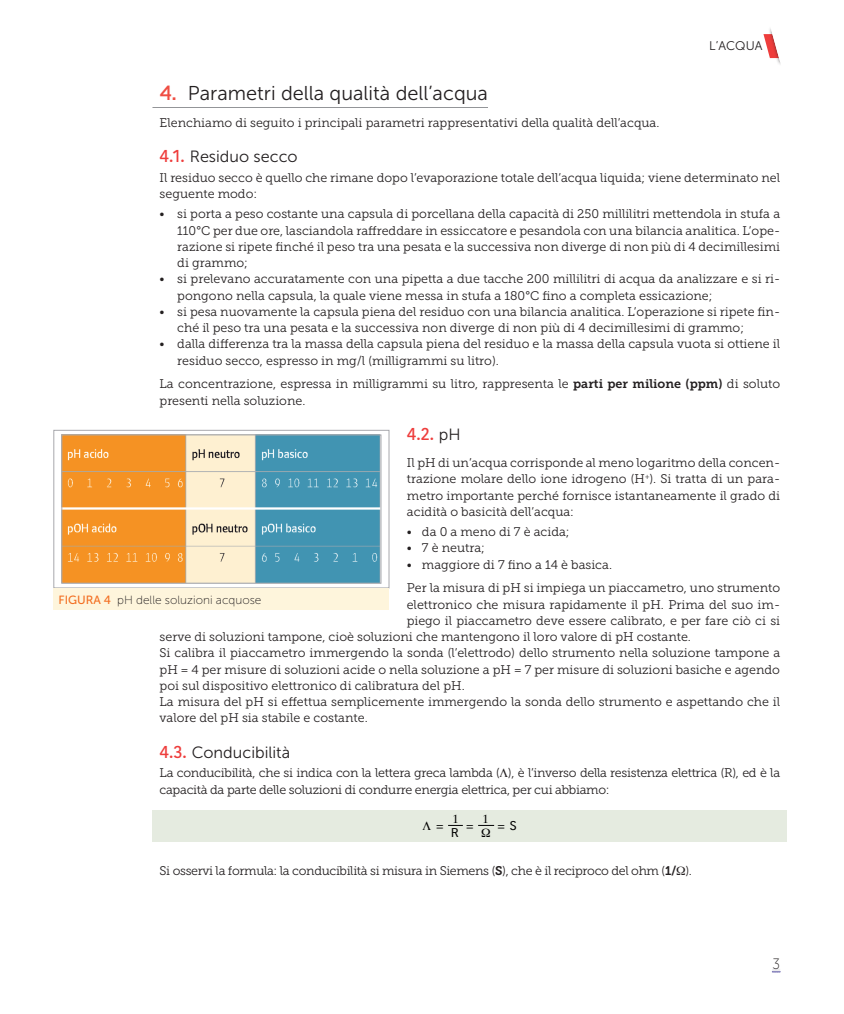
<style>
.page{position:relative;width:844px;height:1014px;background:#fff}
.page>*{position:absolute;margin:0;border:0;box-sizing:border-box;transform-origin:0 0}
.t1{font:20px "Museo Sans 300";color:#231f20}
.t2{font:500 17.5px "Kohinoor Devanagari";color:#ee3d3c}
.t3{font:16.25px "Museo Sans 300";color:#231f20}
.t4{font:15px "Museo Sans 100";color:#231f20;scale:.9 1}
.t5{font:12.5px/16.2px "Museo Slab 300";color:#231f20}
.t6{font:12.5px/16.2px "Museo Slab 300";letter-spacing:-.025em;color:#231f20}
.t7{font:12.5px "Museo Sans 300";color:#231f20}
.t8{font:12.5px "Vectora LT Std";color:#000}
.t9{font:11.88px "Museo Sans 100";color:#231f20}
.s1{font-family:"Scene Std";font-weight:500;color:#ef4d43}
.s2{font-family:"Kohinoor Devanagari";font-weight:500;font-size:17.5px;color:#ee3d3c}
.s3{font-family:"Museo Slab 700"}
.s4{font-family:"Museo Sans 300";font-weight:400;font-size:16.25px;color:#231f20}
.s5{font-family:"Museo Sans 500";color:#f36e21}
</style>
<div class="page">
<svg style="left:772px;top:969px;width:8px;height:3px"></svg>
<svg style="left:763px;top:28px;width:18px;height:36px"></svg>
<hr style="left:152px;top:107px;width:336px;height:1px;background:#939598">
<div style="left:152px;top:810px;width:635px;height:31px;background:#e5ebe0"></div>
<img style="left:64px;top:436px;width:315px;height:145px">
<div style="left:62px;top:434px;width:319px;height:149px;border:1px solid #a8a9ad"></div>
<div style="left:54px;top:430px;width:335px;height:158px;border:1px solid #a8a9ad"></div>
<div style="left:53px;top:588px;width:335px;height:21px;background:#fef5dc"></div>
<svg style="left:448px;top:824px;width:14px;height:2px"></svg>
<svg style="left:478px;top:824px;width:15px;height:2px"></svg>
<p class="t7" style="left:709px;top:39px;width:55px">L’ACQUA</p>
<h1 class="t1" style="left:159px;top:82px;width:330px"><span class="s1">4.</span> Parametri della qualità dell’acqua</h1>
<p class="t5" style="left:159px;top:115px;width:501px">Elenchiamo di seguito i principali parametri rappresentativi della qualità dell’acqua.</p>
<h3 class="t3" style="left:159px;top:148px;width:140px"><span class="s2">4.1.</span> Residuo secco</h3>
<p class="t5" style="left:159px;top:170px;width:622px">Il residuo secco è quello che rimane dopo l’evaporazione totale dell’acqua liquida; viene determinato nel seguente modo:</p>
<p class="t5" style="left:177px;top:206px;width:604px;text-align:justify;text-indent:-18px">• si porta a peso costante una capsula di porcellana della capacità di 250 millilitri mettendola in stufa a 110°C per due ore, lasciandola raffreddare in essiccatore e pesandola con una bilancia analitica. L’ope&shy;razione si ripete finché il peso tra una pesata e la successiva non diverge di non più di 4 decimillesimi di grammo;</p>
<p class="t5" style="left:177px;top:271px;width:604px;text-indent:-18px">• si prelevano accuratamente con una pipetta a due tacche 200 millilitri di acqua da analizzare e si ri&shy;pongono nella capsula, la quale viene messa in stufa a 180°C fino a completa essicazione;</p>
<p class="t5" style="left:177px;top:303px;width:604px;text-indent:-18px">• si pesa nuovamente la capsula piena del residuo con una bilancia analitica. L’operazione si ripete fin&shy;ché il peso tra una pesata e la successiva non diverge di non più di 4 decimillesimi di grammo;</p>
<p class="t5" style="left:177px;top:336px;width:604px;text-indent:-18px">• dalla differenza tra la massa della capsula piena del residuo e la massa della capsula vuota si ottiene il residuo secco, espresso in mg/l (milligrammi su litro).</p>
<p class="t5" style="left:159px;top:376px;width:622px">La concentrazione, espressa in milligrammi su litro, rappresenta le <span class="s3">parti per milione (ppm)</span> di soluto presenti nella soluzione.</p>
<h2 class="t2" style="left:407px;top:423px;width:55px">4.2. <span class="s4">pH</span></h2>
<p class="t5" style="left:407px;top:455px;width:374px;text-align:justify">Il pH di un’acqua corrisponde al meno logaritmo della concen&shy;trazione molare dello ione idrogeno (H<sup>+</sup>). Si tratta di un para&shy;metro importante perché fornisce istantaneamente il grado di acidità o basicità dell’acqua:</p>
<p class="t5" style="left:407px;top:523px;width:164px">• da 0 a meno di 7 è acida;</p>
<p class="t5" style="left:407px;top:540px;width:79px">• 7 è neutra;</p>
<p class="t5" style="left:407px;top:552px;width:374px;line-height:23.8px">• maggiore di 7 fino a 14 è basica.<br>Per la misura di pH si impiega un piaccametro, uno strumento</p>
<p class="t5" style="left:406px;top:596px;width:375px">elettronico che misura rapidamente il pH. Prima del suo im-</p>
<p class="t5" style="left:406px;top:612px;width:375px">piego il piaccametro deve essere calibrato, e per fare ciò ci si</p>
<p class="t5" style="left:159px;top:628px;width:532px">serve di soluzioni tampone, cioè soluzioni che mantengono il loro valore di pH costante.</p>
<p class="t5" style="left:159px;top:645px;width:622px">Si calibra il piaccametro immergendo la sonda (l’elettrodo) dello strumento nella soluzione tampone a</p>
<p class="t5" style="left:159px;top:661px;width:621px">pH = 4 per misure di soluzioni acide o nella soluzione a pH = 7 per misure di soluzioni basiche e agendo</p>
<p class="t5" style="left:159px;top:677px;width:306px">poi sul dispositivo elettronico di calibratura del pH.</p>
<p class="t5" style="left:159px;top:693px;width:622px">La misura del pH si effettua semplicemente immergendo la sonda dello strumento e aspettando che il</p>
<p class="t5" style="left:159px;top:710px;width:209px">valore del pH sia stabile e costante.</p>
<h3 class="t3" style="left:159px;top:743px;width:132px"><span class="s2">4.3.</span> Conducibilità</h3>
<p class="t6" style="left:159px;top:765px;width:622px">La conducibilità, che si indica con la lettera greca lambda ( ), è l’inverso della resistenza elettrica (R), ed è la capacità da parte delle soluzioni di condurre energia elettrica, per cui abbiamo:</p>
<p class="t8" style="left:436px;top:818px;width:9px">=</p>
<p class="t8" style="left:451px;top:824px;width:9px">R</p>
<p class="t9" style="left:58px;top:593px;width:204px"><span class="s5">FIGURA 4</span> pH delle soluzioni acquose</p>
<p class="t8" style="left:466px;top:818px;width:9px">=</p>
<p class="t8" style="left:497px;top:818px;width:21px">= S</p>
<p class="t6" style="left:159px;top:862px;width:533px">Si osservi la formula: la conducibilità si misura in Siemens (<span class="s3">S</span>), che è il reciproco del ohm (<span class="s3">1/</span> ).</p>
<p class="t4" style="left:772px;top:955px;width:10px">3</p>
</div>
